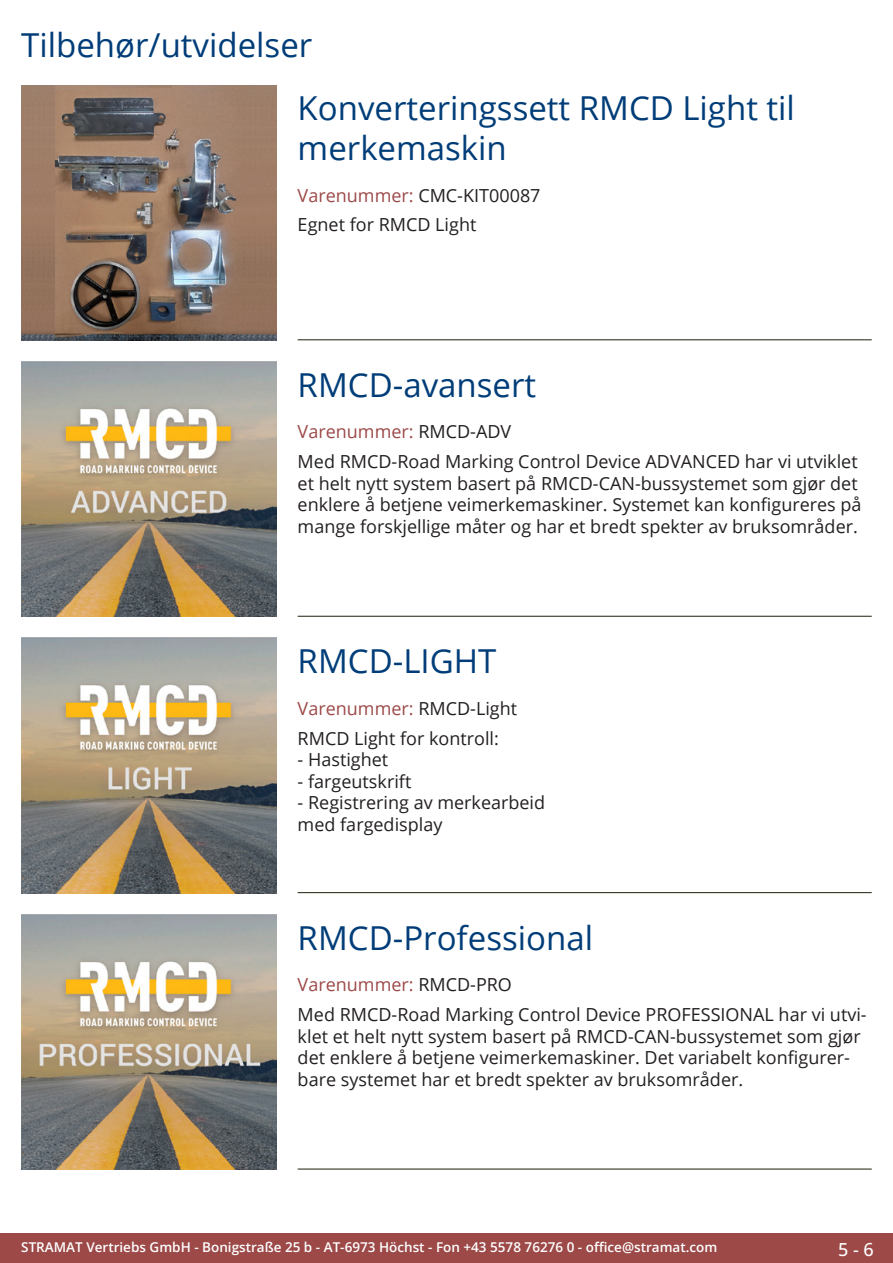
<style>
.page{position:relative;width:893px;height:1263px;background:#fff}
.page>*{position:absolute;margin:0;border:0;box-sizing:border-box;transform-origin:0 0}
.Produkttitel{font:33px/39.6px "Open Sans";color:#003d78}
.RastTitel{font:33px "Open Sans";color:#003d78}
.Beschreibung_Text{font:18px/21.6px "Open Sans";color:#231f20}
.TechDaten_Überschrif{font:18px "Open Sans";color:#9c4948}
.TechDaten_Überschrif-2{font:18px "Open Sans";color:#231f20}
.t1{font:500 18px "Open Sans";color:#fff}
.t2{font:600 13.5px "Open Sans";color:#fff}
.s1{color:#9c4948}
.s2{color:#231f20}
</style>
<div class="page">
<div style="left:0;top:1233px;width:893px;height:30px;background:#9c4948"></div>
<hr style="left:298px;top:340px;width:574px;height:1px;background:#201d08">
<hr style="left:298px;top:616px;width:574px;height:1px;background:#201d08">
<hr style="left:298px;top:892px;width:574px;height:1px;background:#201d08">
<hr style="left:298px;top:1169px;width:574px;height:1px;background:#201d08">
<img style="left:21px;top:85px;width:255px;height:255px">
<img style="left:21px;top:361px;width:255px;height:256px">
<img style="left:21px;top:638px;width:255px;height:255px">
<img style="left:21px;top:914px;width:255px;height:255px">
<p class="RastTitel" style="left:21px;top:22px;width:293px">Tilbehør/utvidelser</p>
<p class="Produkttitel" style="left:298px;top:88px;width:499px">Konverteringssett RMCD Light til merkemaskin</p>
<p class="TechDaten_Überschrif-2" style="left:298px;top:183px;width:244px"><span class="s1">Varenummer:</span> CMC-KIT00087</p>
<p class="Beschreibung_Text" style="left:298px;top:214px;width:180px">Egnet for RMCD Light</p>
<p class="Produkttitel" style="left:298px;top:364px;width:240px">RMCD-avansert</p>
<p class="TechDaten_Überschrif" style="left:298px;top:420px;width:215px">Varenummer: <span class="s2">RMCD-ADV</span></p>
<p class="Beschreibung_Text" style="left:298px;top:450px;width:565px">Med RMCD-Road Marking Control Device ADVANCED har vi utviklet et helt nytt system basert på RMCD-CAN-bussystemet som gjør det enklere å betjene veimerkemaskiner. Systemet kan konfigureres på mange forskjellige måter og har et bredt spekter av bruksområder.</p>
<p class="Produkttitel" style="left:298px;top:640px;width:200px">RMCD-LIGHT</p>
<p class="TechDaten_Überschrif" style="left:298px;top:696px;width:221px">Varenummer: <span class="s2">RMCD-Light</span></p>
<p class="Beschreibung_Text" style="left:298px;top:727px;width:203px">RMCD Light for kontroll:</p>
<p class="Beschreibung_Text" style="left:298px;top:748px;width:92px">- Hastighet</p>
<p class="Beschreibung_Text" style="left:298px;top:770px;width:115px">- fargeutskrift</p>
<p class="Beschreibung_Text" style="left:298px;top:792px;width:249px">- Registrering av merkearbeid med fargedisplay</p>
<p class="Produkttitel" style="left:298px;top:917px;width:297px">RMCD-Professional</p>
<p class="TechDaten_Überschrif" style="left:298px;top:972px;width:216px">Varenummer: <span class="s2">RMCD-PRO</span></p>
<p class="Beschreibung_Text" style="left:298px;top:1003px;width:569px">Med RMCD-Road Marking Control Device PROFESSIONAL har vi utvi&shy;klet et helt nytt system basert på RMCD-CAN-bussystemet som gjør det enklere å betjene veimerkemaskiner. Det variabelt konfigurer&shy;bare systemet har et bredt spekter av bruksområder.</p>
<p class="t2" style="left:21px;top:1238px;width:698px">STRAMAT Vertriebs GmbH - Bonigstraße 25 b - AT-6973 Höchst - Fon +43 5578 76276 0 - office@stramat.com</p>
<p class="t1" style="left:838px;top:1237px;width:37px">5 - 6</p>
</div>
